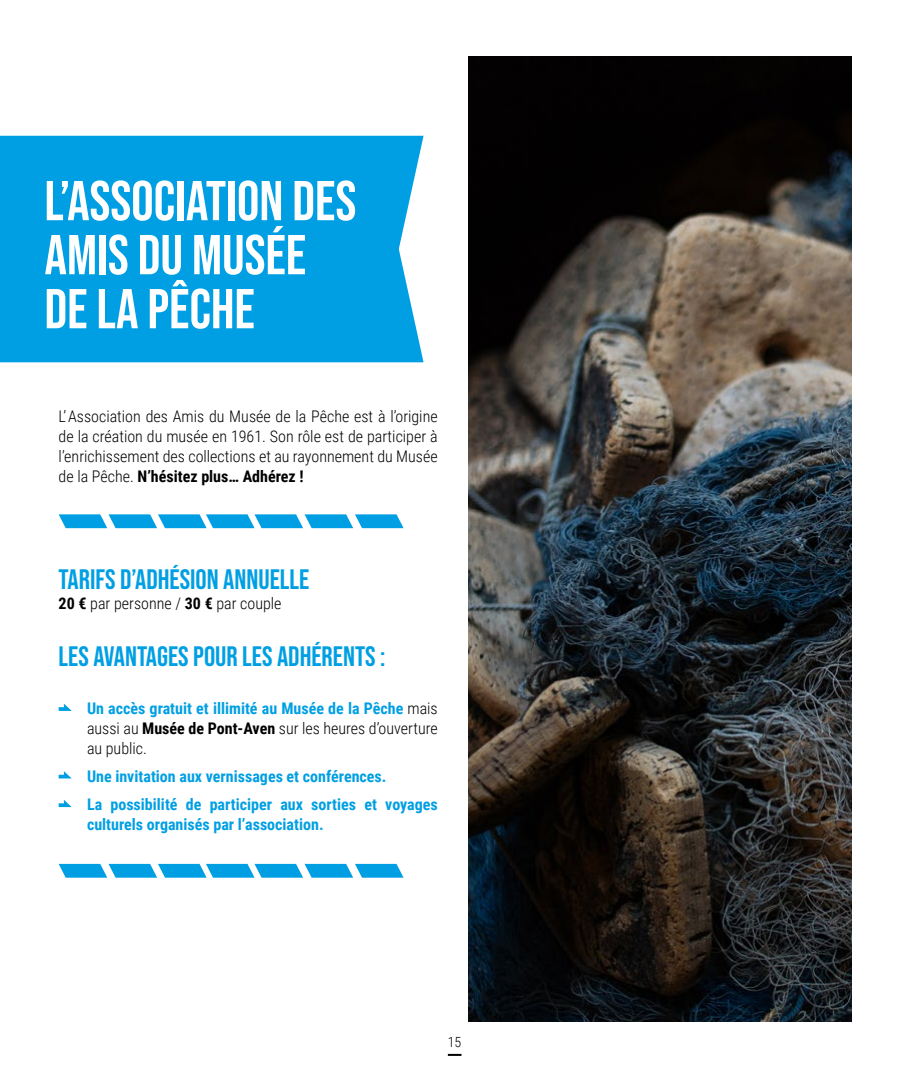
<style>
.page{position:relative;width:908px;height:1078px;background:#fff}
.page>*{position:absolute;margin:0;border:0;box-sizing:border-box;transform-origin:0 0}
.t1{font:56px/54px "Bebas Neue";color:#fff}
.t2{font:28px "Bebas Neue";color:#009fe3}
.t3{font:300 16px/20px "Roboto Condensed";color:#000;text-align:justify}
.t4{font:700 16px/28px "Roboto Condensed";color:#009fe3}
.t5{font:300 14px "Roboto Condensed";color:#000}
.s1{font-weight:700}
.s2{font-weight:700;color:#009fe3}
</style>
<div class="page">
<svg style="left:447px;top:1053px;width:14px;height:2px"></svg>
<div style="left:0;top:136px;width:423px;height:226px;background:#009fe3"></div>
<img style="left:468px;top:57px;width:382px;height:963px">
<svg style="left:59px;top:703px;width:12px;height:7px"></svg>
<svg style="left:59px;top:771px;width:12px;height:7px"></svg>
<svg style="left:59px;top:800px;width:12px;height:6px"></svg>
<svg style="left:59px;top:514px;width:344px;height:14px;background:#2dafe7"></svg>
<svg style="left:59px;top:863px;width:344px;height:14px;background:#35b2e8"></svg>
<h1 class="t1" style="left:44px;top:173px;width:313px">L’ASSOCIATION DES<br>AMIS DU MUSÉE<br>DE LA PÊCHE</h1>
<p class="t3" style="left:59px;top:406px;width:380px">L’ Association des Amis du Musée de la Pêche est à l’origine de la création du musée en 1961. Son rôle est de participer à l’enrichissement des collections et au rayonnement du Musée de la Pêche. <span class="s1">N’hésitez plus… Adhérez !</span></p>
<h2 class="t2" style="left:59px;top:563px;width:252px">TARIFS D’ADHÉSION ANNUELLE</h2>
<p class="t3" style="left:59px;top:593px;width:224px"><span class="s1">20 €</span> par personne / <span class="s1">30 €</span> par couple</p>
<h2 class="t2" style="left:59px;top:639px;width:328px">LES AVANTAGES POUR LES ADHÉRENTS :</h2>
<p class="t3" style="left:87px;top:697px;width:352px"><span class="s2">Un accès gratuit et illimité au Musée de la Pêche</span> mais aussi au <span class="s1">Musée de Pont-Aven</span> sur les heures d’ouverture au public.</p>
<p class="t4" style="left:87px;top:761px;width:352px">Une invitation aux vernissages et conférences.<br>La possibilité de participer aux sorties et voyages</p>
<p class="t4" style="left:87px;top:809px;width:238px">culturels organisés par l’association.</p>
<p class="t5" style="left:447px;top:1031px;width:15px">15</p>
</div>
